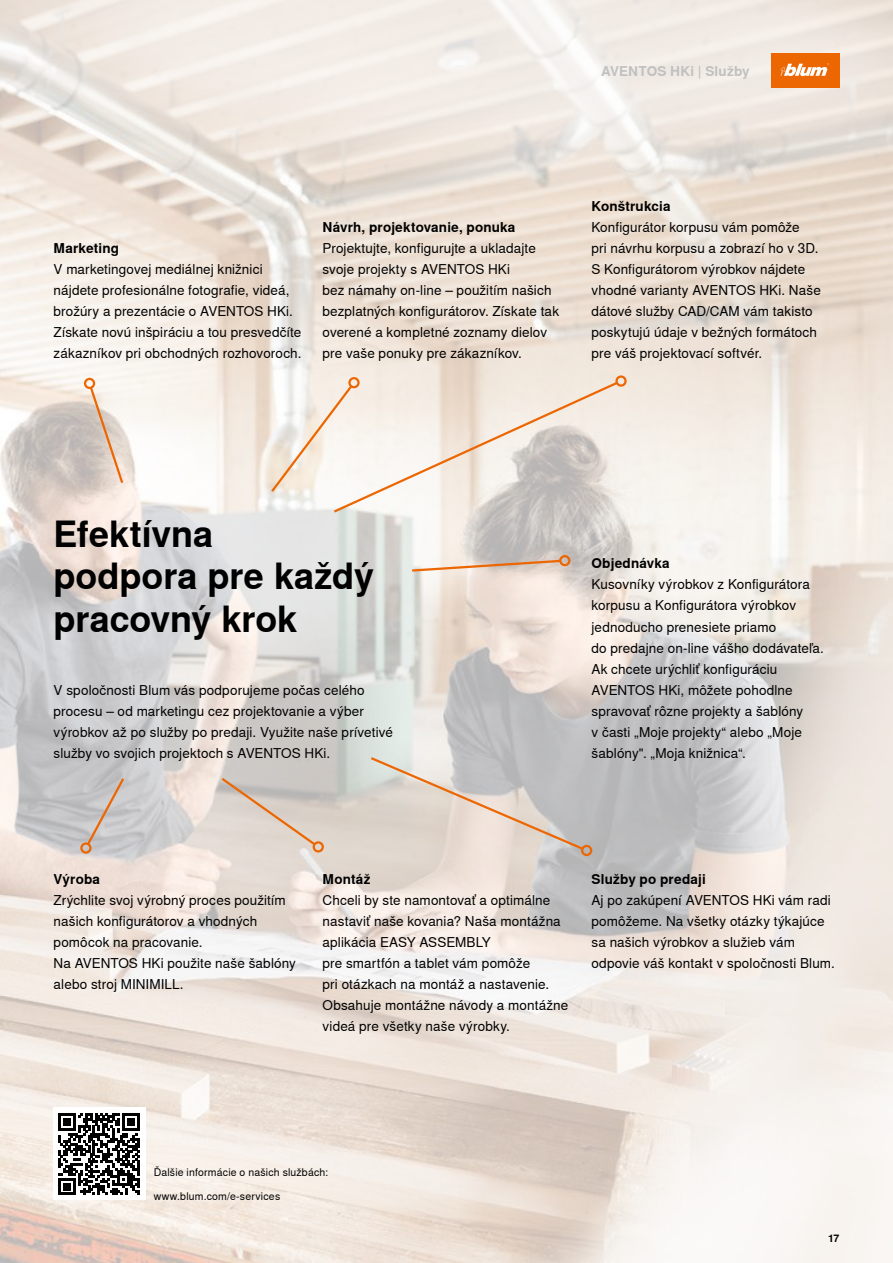
<style>
.page{position:relative;width:893px;height:1263px;background:#fff}
.page>*{position:absolute;margin:0;border:0;box-sizing:border-box;transform-origin:0 0}
.t1{font:700 36px/42.2px "Nimbus Sans Global";color:#000}
.t2{font:13.5px/21px "Nimbus Sans Global";letter-spacing:.01em;color:#000}
.t3{font:700 13.5px "Nimbus Sans Global";letter-spacing:.01em;color:#000}
.t4{font:700 13.5px "Nimbus Sans Global";letter-spacing:.01em;color:#c0c0c1}
.t5{font:10.5px "Nimbus Sans Global";letter-spacing:.02em;color:#000}
.t6{font:700 10.5px "Nimbus Sans Global";color:#000}
</style>
<div class="page">
<img style="left:0;top:203px;width:893px;height:1060px">
<div style="left:53px;top:1107px;width:93px;height:93px;background:#fff"></div>
<svg style="left:58px;top:1113px;width:82px;height:82px"></svg>
<svg style="left:0;top:0;width:893px;height:203px;background:#ede6df"></svg>
<svg style="left:391px;top:1010px;width:502px;height:253px"></svg>
<div style="left:771px;top:54px;width:68px;height:34px;background:#ec6602"></div>
<svg style="left:780px;top:63px;width:49px;height:13px"></svg>
<svg style="left:410px;top:558px;width:153px;height:15px;background:#e4c9b5"></svg>
<div style="left:559px;top:555px;width:11px;height:11px;border:2px solid #ec6602;border-radius:50%"></div>
<svg style="left:85px;top:776px;width:41px;height:71px;background:#c7c0bd"></svg>
<div style="left:80px;top:842px;width:12px;height:12px;border:2px solid #ec6602;border-radius:50%"></div>
<svg style="left:219px;top:776px;width:99px;height:71px;background:#d6cac1"></svg>
<div style="left:313px;top:841px;width:11px;height:11px;border:2px solid #ec6602;border-radius:50%"></div>
<svg style="left:368px;top:755px;width:217px;height:97px;background:#d6cdc6"></svg>
<div style="left:581px;top:845px;width:11px;height:11px;border:2px solid #ec6602;border-radius:50%"></div>
<svg style="left:88px;top:385px;width:37px;height:100px"></svg>
<div style="left:84px;top:378px;width:11px;height:11px;border:2px solid #ec6602;border-radius:50%"></div>
<div style="left:348px;top:377px;width:12px;height:11px;border:2px solid #ec6602;border-radius:50%"></div>
<svg style="left:269px;top:380px;width:351px;height:134px"></svg>
<div style="left:615px;top:375px;width:12px;height:12px;border:2px solid #ec6602;border-radius:50%"></div>
<p class="t4" style="left:601px;top:63px;width:150px">AVENTOS HKi | Služby</p>
<p class="t3" style="left:54px;top:240px;width:67px">Marketing</p>
<p class="t2" style="left:54px;top:258px;width:249px">V marketingovej mediálnej knižnici nájdete profesionálne fotografie, videá, brožúry a prezentácie o AVENTOS HKi.<br>Získate novú inšpiráciu a tou presvedčíte zákazníkov pri obchodných rozhovoroch.</p>
<p class="t3" style="left:323px;top:219px;width:194px">Návrh, projektovanie, ponuka</p>
<p class="t2" style="left:323px;top:237px;width:238px">Projektujte, konfigurujte a ukladajte svoje projekty s AVENTOS HKi<br>bez námahy on-line – použitím našich bezplatných konfigurátorov. Získate tak overené a kompletné zoznamy dielov pre vaše ponuky pre zákazníkov.</p>
<p class="t3" style="left:591px;top:198px;width:81px">Konštrukcia</p>
<p class="t2" style="left:591px;top:216px;width:231px">Konfigurátor korpusu vám pomôže<br>pri návrhu korpusu a zobrazí ho v 3D.<br>S Konfigurátorom výrobkov nájdete vhodné varianty AVENTOS HKi. Naše dátové služby CAD/CAM vám takisto poskytujú údaje v bežných formátoch pre váš projektovací softvér.</p>
<h1 class="t1" style="left:54px;top:514px;width:322px">Efektívna<br>podpora pre každý pracovný krok</h1>
<p class="t2" style="left:54px;top:679px;width:341px">V spoločnosti Blum vás podporujeme počas celého procesu – od marketingu cez projektovanie a výber výrobkov až po služby po predaji. Využite naše prívetivé služby vo svojich projektoch s AVENTOS HKi.</p>
<p class="t3" style="left:591px;top:556px;width:80px">Objednávka</p>
<p class="t2" style="left:591px;top:574px;width:234px">Kusovníky výrobkov z Konfigurátora korpusu a Konfigurátora výrobkov jednoducho prenesiete priamo<br>do predajne on-line vášho dodávateľa.<br>Ak chcete urýchliť konfiguráciu AVENTOS HKi, môžete pohodlne spravovať rôzne projekty a šablóny<br>v časti „Moje projekty“ alebo „Moje šablóny". „Moja knižnica“.</p>
<p class="t3" style="left:54px;top:871px;width:48px">Výroba</p>
<p class="t2" style="left:54px;top:890px;width:244px">Zrýchlite svoj výrobný proces použitím našich konfigurátorov a vhodných pomôcok na pracovanie.<br>Na AVENTOS HKi použite naše šablóny alebo stroj MINIMILL.</p>
<p class="t3" style="left:323px;top:871px;width:49px">Montáž</p>
<p class="t2" style="left:323px;top:890px;width:247px">Chceli by ste namontovať a optimálne nastaviť naše kovania? Naša montážna aplikácia EASY ASSEMBLY<br>pre smartfón a tablet vám pomôže<br>pri otázkach na montáž a nastavenie.<br>Obsahuje montážne návody a montážne videá pre všetky naše výrobky.</p>
<p class="t3" style="left:591px;top:871px;width:116px">Služby po predaji</p>
<p class="t2" style="left:591px;top:890px;width:245px">Aj po zakúpení AVENTOS HKi vám radi pomôžeme. Na všetky otázky týkajúce sa našich výrobkov a služieb vám odpovie váš kontakt v spoločnosti Blum.</p>
<p class="t5" style="left:154px;top:1166px;width:176px">Ďalšie informácie o našich službách:</p>
<p class="t5" style="left:154px;top:1190px;width:128px">www.blum.com/e-services</p>
<p class="t6" style="left:828px;top:1232px;width:13px">17</p>
</div>
